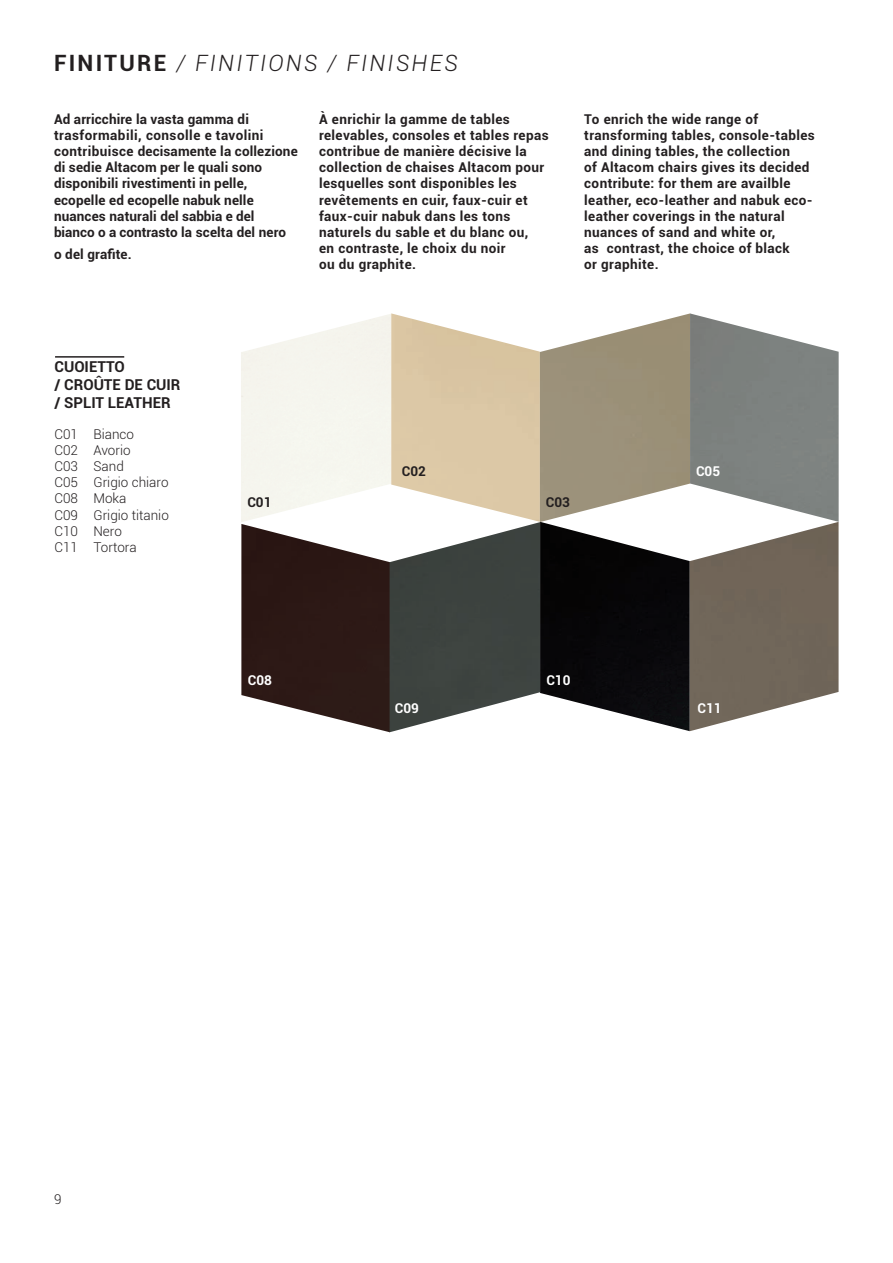
<style>
.page{position:relative;width:893px;height:1263px;background:#fff}
.page>*{position:absolute;margin:0;border:0;box-sizing:border-box;transform-origin:0 0}
.t1{font:italic 300 22.5px "Roboto";letter-spacing:.1em;color:#231f20}
.t2{font:700 15px "Roboto";color:#231f20}
.Normale{font:700 13.5px/16.2px "Roboto";letter-spacing:.03em;color:#231f20}
.Normale-2{font:700 13.5px/16.2px "Roboto";letter-spacing:.01em;color:#231f20}
.t3{font:300 13.5px/16.2px "Roboto";color:#231f20;text-align:justify}
.t4{font:700 13.5px "Roboto";color:#fff}
.s1{font-weight:700;font-style:normal}
</style>
<div class="page">
<img style="left:241px;top:524px;width:149px;height:208px">
<img style="left:390px;top:522px;width:448px;height:210px">
<hr style="left:55px;top:356px;width:69px;height:2px;background:#231f20">
<img style="left:241px;top:313px;width:598px;height:209px">
<p class="t1" style="left:54px;top:47px;width:405px"><span class="s1">FINITURE</span> / FINITIONS / FINISHES</p>
<p class="Normale-2" style="left:54px;top:110px;width:245px">Ad arricchire la vasta gamma di trasformabili, consolle e tavolini contribuisce decisamente la collezione di sedie Altacom per le quali sono disponibili rivestimenti in pelle, ecopelle ed ecopelle nabuk nelle nuances naturali del sabbia e del bianco o a contrasto la scelta del nero</p>
<p class="Normale-2" style="left:54px;top:245px;width:79px">o del grafite.</p>
<p class="Normale" style="left:319px;top:110px;width:231px">À enrichir la gamme de tables relevables, consoles et tables repas contribue de manière décisive la collection de chaises Altacom pour lesquelles sont disponibles les revêtements en cuir, faux-cuir et</p>
<p class="Normale" style="left:319px;top:207px;width:193px">faux-cuir nabuk dans les tons</p>
<p class="Normale" style="left:319px;top:224px;width:211px">naturels du sable et du blanc ou,</p>
<p class="Normale" style="left:319px;top:240px;width:188px">en contraste, le choix du noir</p>
<p class="Normale" style="left:319px;top:256px;width:98px">ou du graphite.</p>
<p class="Normale" style="left:584px;top:110px;width:232px">To enrich the wide range of transforming tables, console-tables and dining tables, the collection</p>
<p class="Normale" style="left:584px;top:159px;width:230px">of Altacom chairs gives its decided contribute: for them are availble leather, eco-leather and nabuk eco&shy;leather coverings in the natural nuances of sand and white or,</p>
<p class="Normale" style="left:584px;top:240px;width:207px">as contrast, the choice of black</p>
<p class="Normale" style="left:584px;top:256px;width:76px">or graphite.</p>
<p class="t2" style="left:54px;top:356px;width:72px">CUOIETTO</p>
<p class="t2" style="left:54px;top:374px;width:127px">/ CROÛTE DE CUIR</p>
<p class="t2" style="left:54px;top:392px;width:118px">/ SPLIT LEATHER</p>
<p class="t3" style="left:93px;top:425px;width:42px">Bianco<br>Avorio</p>
<p class="t3" style="left:93px;top:458px;width:32px">Sand</p>
<p class="t3" style="left:93px;top:474px;width:77px">Grigio chiaro</p>
<p class="t3" style="left:93px;top:490px;width:35px">Moka</p>
<p class="t3" style="left:93px;top:506px;width:77px">Grigio titanio</p>
<p class="t3" style="left:93px;top:522px;width:30px">Nero</p>
<p class="t3" style="left:93px;top:539px;width:45px">Tortora</p>
<p class="t3" style="left:54px;top:425px;width:25px">C01<br>C02<br>C03<br>C05</p>
<p class="t3" style="left:54px;top:490px;width:25px">C08</p>
<p class="t3" style="left:54px;top:506px;width:25px">C09</p>
<p class="t3" style="left:54px;top:522px;width:25px">C10</p>
<p class="t3" style="left:54px;top:539px;width:25px">C11</p>
<p class="Normale" style="left:402px;top:463px;width:26px">C02</p>
<p class="t4" style="left:696px;top:462px;width:26px">C05</p>
<p class="Normale" style="left:247px;top:493px;width:26px">C01</p>
<p class="Normale" style="left:546px;top:493px;width:26px">C03</p>
<p class="t4" style="left:248px;top:671px;width:26px">C08</p>
<p class="t4" style="left:395px;top:699px;width:26px">C09</p>
<p class="t4" style="left:546px;top:671px;width:26px">C10</p>
<p class="t4" style="left:697px;top:699px;width:26px">C11</p>
<p class="t3" style="left:54px;top:1191px;width:9px">9</p>
</div>
